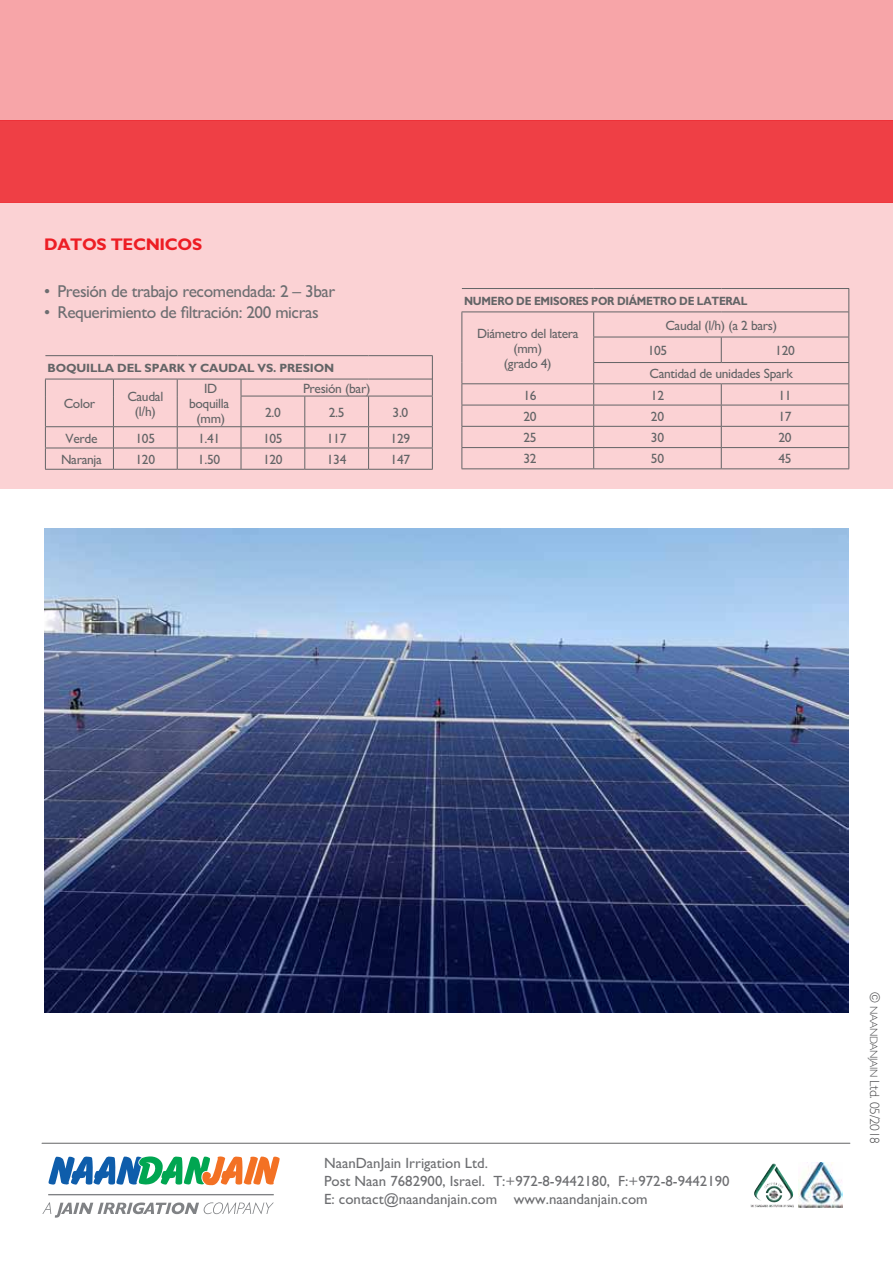
<style>
.page{position:relative;width:893px;height:1263px;background:#fff}
.page>*{position:absolute;margin:0;border:0;box-sizing:border-box;transform-origin:0 0}
.t1{font:17.25px "M Gill Sans";letter-spacing:-.025em;color:#6d6e71}
.t2{font:700 16.95px "M Gill Sans";letter-spacing:-.02em;color:#ed1d24}
.t3{font:14.85px/17.9px "M Gill Sans";color:#6d6e71}
.t4{font:13.5px/15px "M Gill Sans";letter-spacing:-.025em;color:#636466;text-align:center}
.t5{font:300 13.5px "M Gill Sans";letter-spacing:-.03em;color:#4d4d4f}
.t6{font:700 12px "M Gill Sans";letter-spacing:-.025em;color:#636466;scale:.9 1}
.t7{font:700 12px "M Gill Sans";letter-spacing:-.025em;color:#636466}
.s1{font-size:10.8px}
</style>
<div class="page">
<div style="left:0;top:0;width:893px;height:121px;background:#f7a5a8"></div>
<div style="left:0;top:202px;width:893px;height:286px;background:#fbd2d4"></div>
<div style="left:0;top:121px;width:893px;height:82px;background:#ef3f45"></div>
<img style="left:44px;top:528px;width:804px;height:484px">
<svg style="left:45px;top:380px;width:1px;height:16px"></svg>
<svg style="left:113px;top:380px;width:1px;height:16px"></svg>
<svg style="left:177px;top:380px;width:1px;height:16px"></svg>
<hr style="left:45px;top:396px;width:1px;height:30px;background:#636466">
<hr style="left:113px;top:396px;width:1px;height:30px;background:#636466">
<hr style="left:177px;top:396px;width:1px;height:30px;background:#636466">
<svg style="left:241px;top:380px;width:1px;height:16px"></svg>
<svg style="left:432px;top:356px;width:1px;height:40px"></svg>
<hr style="left:241px;top:396px;width:64px;height:1px;background:#636466">
<hr style="left:241px;top:396px;width:1px;height:30px;background:#636466">
<hr style="left:305px;top:396px;width:64px;height:1px;background:#636466">
<hr style="left:304px;top:396px;width:1px;height:30px;background:#636466">
<hr style="left:369px;top:396px;width:64px;height:1px;background:#636466">
<hr style="left:368px;top:396px;width:1px;height:30px;background:#636466">
<hr style="left:432px;top:396px;width:1px;height:30px;background:#636466">
<hr style="left:45px;top:426px;width:68px;height:1px;background:#636466">
<hr style="left:113px;top:426px;width:64px;height:1px;background:#636466">
<hr style="left:177px;top:426px;width:64px;height:1px;background:#636466">
<hr style="left:241px;top:426px;width:64px;height:1px;background:#636466">
<hr style="left:305px;top:426px;width:64px;height:1px;background:#636466">
<hr style="left:369px;top:426px;width:64px;height:1px;background:#636466">
<hr style="left:45px;top:448px;width:68px;height:1px;background:#636466">
<svg style="left:45px;top:427px;width:1px;height:42px"></svg>
<hr style="left:113px;top:448px;width:64px;height:1px;background:#636466">
<svg style="left:113px;top:427px;width:1px;height:42px"></svg>
<hr style="left:177px;top:448px;width:64px;height:1px;background:#636466">
<svg style="left:177px;top:427px;width:1px;height:42px"></svg>
<hr style="left:241px;top:448px;width:64px;height:1px;background:#636466">
<svg style="left:241px;top:427px;width:1px;height:42px"></svg>
<hr style="left:305px;top:448px;width:64px;height:1px;background:#636466">
<svg style="left:304px;top:427px;width:1px;height:42px"></svg>
<hr style="left:369px;top:448px;width:64px;height:1px;background:#636466">
<svg style="left:368px;top:427px;width:1px;height:42px"></svg>
<svg style="left:432px;top:427px;width:1px;height:42px"></svg>
<hr style="left:45px;top:469px;width:68px;height:1px;background:#636466">
<hr style="left:113px;top:469px;width:64px;height:1px;background:#636466">
<hr style="left:177px;top:469px;width:64px;height:1px;background:#636466">
<hr style="left:241px;top:469px;width:64px;height:1px;background:#636466">
<hr style="left:305px;top:469px;width:64px;height:1px;background:#636466">
<hr style="left:369px;top:469px;width:64px;height:1px;background:#636466">
<hr style="left:45px;top:355px;width:68px;height:1px;background:#636466">
<hr style="left:113px;top:355px;width:64px;height:1px;background:#636466">
<hr style="left:177px;top:355px;width:64px;height:1px;background:#636466">
<hr style="left:241px;top:355px;width:64px;height:1px;background:#636466">
<hr style="left:305px;top:355px;width:64px;height:1px;background:#636466">
<hr style="left:369px;top:355px;width:64px;height:1px;background:#636466">
<hr style="left:45px;top:379px;width:68px;height:1px;background:#636466">
<hr style="left:113px;top:379px;width:64px;height:1px;background:#636466">
<hr style="left:177px;top:379px;width:64px;height:1px;background:#636466">
<hr style="left:241px;top:379px;width:64px;height:1px;background:#636466">
<hr style="left:305px;top:379px;width:64px;height:1px;background:#636466">
<hr style="left:369px;top:379px;width:63px;height:1px;background:#636466">
<svg style="left:721px;top:338px;width:1px;height:24px"></svg>
<hr style="left:593px;top:337px;width:128px;height:1px;background:#636466">
<hr style="left:721px;top:337px;width:128px;height:1px;background:#636466">
<hr style="left:593px;top:362px;width:128px;height:1px;background:#636466">
<hr style="left:721px;top:362px;width:128px;height:1px;background:#636466">
<hr style="left:462px;top:383px;width:132px;height:1px;background:#636466">
<hr style="left:594px;top:383px;width:127px;height:1px;background:#636466">
<hr style="left:721px;top:383px;width:128px;height:1px;background:#636466">
<hr style="left:462px;top:405px;width:132px;height:1px;background:#636466">
<hr style="left:594px;top:405px;width:127px;height:1px;background:#636466">
<hr style="left:721px;top:405px;width:128px;height:1px;background:#636466">
<hr style="left:462px;top:426px;width:132px;height:1px;background:#636466">
<hr style="left:594px;top:426px;width:127px;height:1px;background:#636466">
<hr style="left:721px;top:426px;width:128px;height:1px;background:#636466">
<hr style="left:462px;top:447px;width:132px;height:1px;background:#636466">
<svg style="left:462px;top:312px;width:1px;height:156px"></svg>
<hr style="left:594px;top:447px;width:127px;height:1px;background:#636466">
<svg style="left:593px;top:312px;width:1px;height:156px"></svg>
<hr style="left:721px;top:447px;width:128px;height:1px;background:#636466">
<svg style="left:721px;top:384px;width:1px;height:84px"></svg>
<svg style="left:848px;top:289px;width:1px;height:179px"></svg>
<hr style="left:462px;top:468px;width:132px;height:1px;background:#636466">
<hr style="left:594px;top:468px;width:127px;height:1px;background:#636466">
<hr style="left:721px;top:468px;width:128px;height:1px;background:#636466">
<hr style="left:462px;top:288px;width:132px;height:1px;background:#636466">
<hr style="left:594px;top:288px;width:127px;height:1px;background:#636466">
<hr style="left:721px;top:288px;width:128px;height:1px;background:#636466">
<hr style="left:462px;top:311px;width:132px;height:1px;background:#636466">
<hr style="left:594px;top:311px;width:127px;height:1px;background:#636466">
<hr style="left:721px;top:311px;width:127px;height:1px;background:#636466">
<svg style="left:42px;top:1202px;width:232px;height:16px"></svg>
<svg style="left:49px;top:1156px;width:231px;height:30px"></svg>
<hr style="left:48px;top:1194px;width:226px;height:1px;background:#808285">
<hr style="left:42px;top:1143px;width:808px;height:1px;background:#636466">
<img style="left:754px;top:1163px;width:32px;height:38px">
<img style="left:799px;top:1163px;width:43px;height:44px">
<p class="t2" style="left:44px;top:235px;width:160px">DATOS TECNICOS</p>
<p class="t1" style="left:44px;top:282px;width:293px">• Presión de trabajo recomendada: 2 – 3bar</p>
<p class="t1" style="left:44px;top:303px;width:276px">• Requerimiento de filtración: 200 micras</p>
<p class="t7" style="left:48px;top:361px;width:288px">BOQUILLA DEL SPARK Y CAUDAL VS. PRESION</p>
<p class="t4" style="left:64px;top:396px;width:33px">Color</p>
<p class="t4" style="left:127px;top:389px;width:37px">Caudal (l/h)</p>
<p class="t4" style="left:189px;top:381px;width:41px">ID boquilla (mm)</p>
<p class="t4" style="left:303px;top:381px;width:69px">Presión (bar)</p>
<p class="t4" style="left:265px;top:405px;width:17px">2.0</p>
<p class="t4" style="left:329px;top:405px;width:17px">2.5</p>
<p class="t4" style="left:393px;top:405px;width:17px">3.0</p>
<p class="t4" style="left:66px;top:431px;width:33px">Verde</p>
<p class="t4" style="left:136px;top:431px;width:21px">105</p>
<p class="t4" style="left:198px;top:431px;width:24px">1.41</p>
<p class="t4" style="left:263px;top:431px;width:21px">105</p>
<p class="t4" style="left:327px;top:431px;width:21px">117</p>
<p class="t4" style="left:391px;top:431px;width:21px">129</p>
<p class="t4" style="left:61px;top:452px;width:42px">Naranja</p>
<p class="t4" style="left:135px;top:452px;width:21px">120</p>
<p class="t4" style="left:198px;top:452px;width:24px">1.50</p>
<p class="t4" style="left:263px;top:452px;width:21px">120</p>
<p class="t4" style="left:327px;top:452px;width:21px">134</p>
<p class="t4" style="left:391px;top:452px;width:21px">147</p>
<p class="t6" style="left:464px;top:294px;width:316px">NUMERO DE EMISORES POR DIÁMETRO DE LATERAL</p>
<p class="t4" style="left:477px;top:326px;width:103px">Diámetro del latera (mm)<br>(grado 4)</p>
<p class="t4" style="left:648px;top:313px;width:131px;line-height:25.3px;text-align:left;text-indent:18px">Caudal (l/h) (a 2 bars)<br>105</p>
<p class="t4" style="left:650px;top:339px;width:147px;line-height:23.4px;text-align:right">120<br>Cantidad de unidades Spark</p>
<p class="t4" style="left:523px;top:388px;width:15px">16</p>
<p class="t4" style="left:651px;top:388px;width:15px">12</p>
<p class="t4" style="left:778px;top:388px;width:15px">11</p>
<p class="t4" style="left:523px;top:409px;width:15px">20</p>
<p class="t4" style="left:651px;top:409px;width:15px">20</p>
<p class="t4" style="left:778px;top:409px;width:15px">17</p>
<p class="t4" style="left:523px;top:430px;width:15px">25</p>
<p class="t4" style="left:651px;top:430px;width:15px">30</p>
<p class="t4" style="left:778px;top:430px;width:15px">20</p>
<p class="t4" style="left:523px;top:451px;width:15px">32</p>
<p class="t4" style="left:651px;top:451px;width:15px">50</p>
<p class="t4" style="left:778px;top:451px;width:15px">45</p>
<p class="t3" style="left:324px;top:1154px;width:407px">NaanDanJain Irrigation Ltd.<br>Post Naan 7682900, Israel. T:+972-8-9442180, F:+972-8-9442190<br>E: contact@naandanjain.com www.naandanjain.com</p>
<p class="t5" style="left:882px;top:992px;width:153px;rotate:90deg">© <span class="s1">NAANDANJAIN</span> Ltd. 05/2018</p>
</div>
